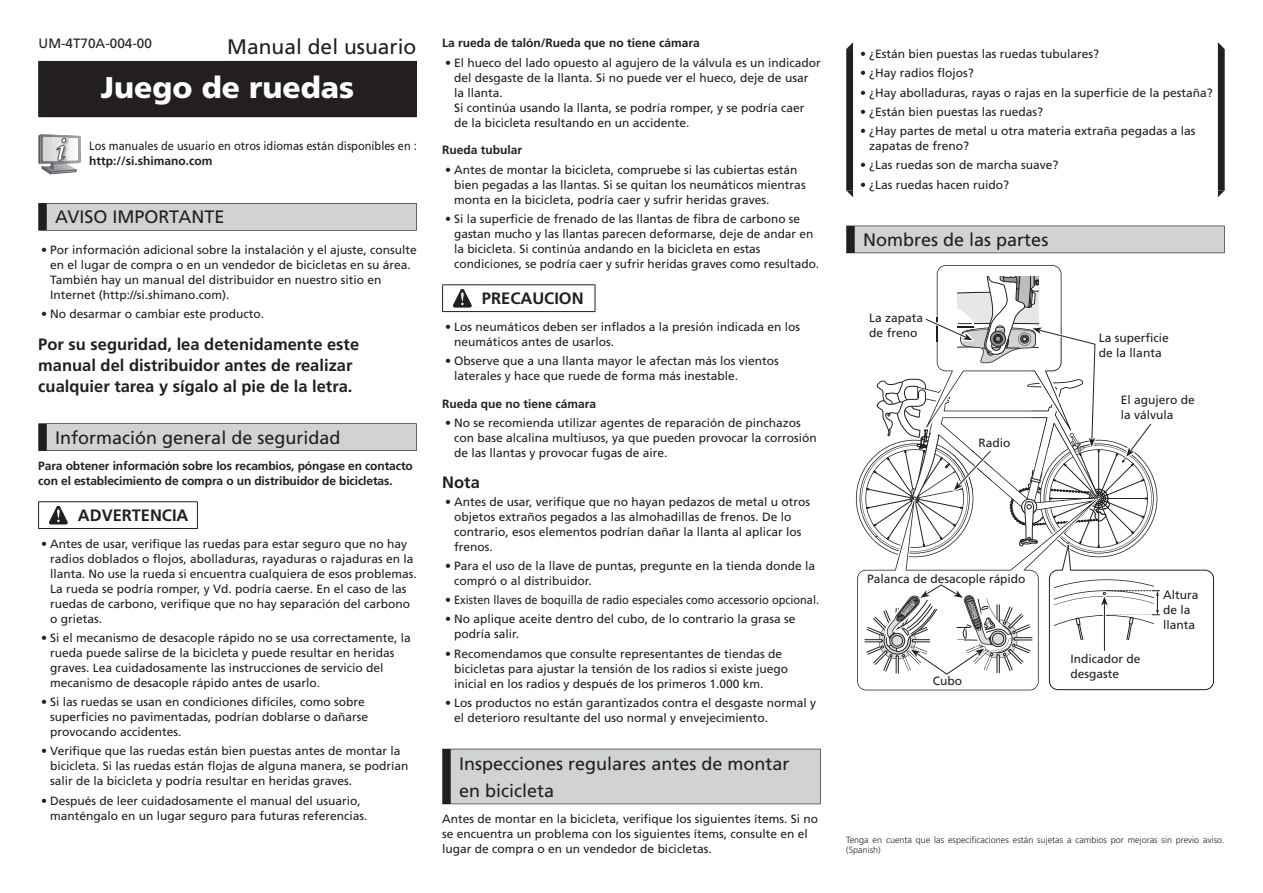
<style>
.page{position:relative;width:1263px;height:893px;background:#fff}
.page>*{position:absolute;margin:0;border:0;box-sizing:border-box;transform-origin:0 0}
.t1{font:900 30px "Frutiger LT Pro";color:#fff}
.t2{font:21px "Frutiger LT Pro";color:#231f20}
.t3{font:18px/27px "Frutiger LT Pro";color:#231f20}
.t4{font:700 16.5px/21px "Frutiger LT Pro";color:#231f20}
.t5{font:13.5px "Frutiger LT Pro";color:#231f20}
.t6{font:12px/15px "Frutiger LT Pro";color:#231f20}
.t7{font:700 12px/15px "Frutiger LT Pro";letter-spacing:-.01em;color:#231f20}
.t8{font:12px "Frutiger LT Pro";color:#231f20;scale:.92 1}
.t9{font:300 9px/10.5px "Frutiger LT Pro";color:#231f20}
.s1{font-weight:300}
</style>
<div class="page">
<div style="left:38px;top:203px;width:379px;height:28px;background:#231f20"></div>
<div style="left:47px;top:204px;width:369px;height:26px;background:#d1d2d4"></div>
<div style="left:38px;top:423px;width:379px;height:28px;background:#231f20"></div>
<div style="left:47px;top:424px;width:369px;height:26px;background:#d1d2d4"></div>
<div style="left:39px;top:61px;width:377px;height:56px;background:#231f20"></div>
<hr style="left:38px;top:61px;width:170px;height:1px;background:#231f20">
<hr style="left:38px;top:62px;width:1px;height:54px;background:#231f20">
<hr style="left:208px;top:61px;width:209px;height:1px;background:#231f20">
<hr style="left:416px;top:62px;width:1px;height:54px;background:#231f20">
<hr style="left:38px;top:116px;width:170px;height:1px;background:#231f20">
<hr style="left:208px;top:116px;width:209px;height:1px;background:#231f20">
<svg style="left:38px;top:134px;width:43px;height:40px"></svg>
<hr style="left:38px;top:501px;width:40px;height:1px;background:#231f20">
<svg style="left:38px;top:502px;width:1px;height:26px"></svg>
<hr style="left:78px;top:501px;width:120px;height:1px;background:#231f20">
<svg style="left:197px;top:502px;width:1px;height:26px"></svg>
<hr style="left:38px;top:528px;width:40px;height:1px;background:#231f20">
<hr style="left:78px;top:528px;width:120px;height:1px;background:#231f20">
<svg style="left:49px;top:506px;width:18px;height:18px"></svg>
<div style="left:442px;top:749px;width:379px;height:55px;background:#231f20"></div>
<div style="left:451px;top:749px;width:369px;height:55px;background:#d1d2d4"></div>
<hr style="left:442px;top:284px;width:40px;height:1px;background:#231f20">
<svg style="left:442px;top:285px;width:1px;height:26px"></svg>
<hr style="left:482px;top:284px;width:113px;height:1px;background:#231f20">
<svg style="left:595px;top:285px;width:1px;height:26px"></svg>
<hr style="left:442px;top:311px;width:40px;height:1px;background:#231f20">
<hr style="left:482px;top:311px;width:113px;height:1px;background:#231f20">
<svg style="left:453px;top:289px;width:18px;height:18px"></svg>
<div style="left:846px;top:226px;width:379px;height:27px;background:#231f20"></div>
<div style="left:855px;top:226px;width:369px;height:27px;background:#d1d2d4"></div>
<svg style="left:846px;top:49px;width:379px;height:141px"></svg>
<svg style="left:846px;top:42px;width:7px;height:7px"></svg>
<svg style="left:1218px;top:42px;width:7px;height:7px"></svg>
<svg style="left:846px;top:190px;width:7px;height:7px"></svg>
<svg style="left:1218px;top:190px;width:7px;height:7px"></svg>
<svg style="left:856px;top:265px;width:358px;height:426px"></svg>
<p class="t5" style="left:39px;top:36px;width:115px">UM-4T70A-004-00</p>
<h2 class="t2" style="left:227px;top:34px;width:191px">Manual del usuario</h2>
<h1 class="t1" style="left:101px;top:69px;width:255px">Juego de ruedas</h1>
<p class="t8" style="left:89px;top:139px;width:358px">Los manuales de usuario en otros idiomas están disponibles en :</p>
<p class="t7" style="left:89px;top:153px;width:125px">http://si.shimano.com</p>
<h3 class="t3" style="left:55px;top:204px;width:171px">AVISO IMPORTANTE</h3>
<p class="t6" style="left:50px;top:242px;width:368px;text-indent:-9px"><span class="s1">•</span> Por información adicional sobre la instalación y el ajuste, consulte en el lugar de compra o en un vendedor de bicicletas en su área.<br>También hay un manual del distribuidor en nuestro sitio en Internet (http://si.shimano.com).</p>
<p class="t6" style="left:41px;top:306px;width:224px"><span class="s1">•</span> No desarmar o cambiar este producto.</p>
<h3 class="t4" style="left:38px;top:333px;width:322px">Por su seguridad, lea detenidamente este manual del distribuidor antes de realizar cualquier tarea y sígalo al pie de la letra.</h3>
<h3 class="t3" style="left:55px;top:424px;width:287px">Información general de seguridad</h3>
<p class="t7" style="left:38px;top:458px;width:376px">Para obtener información sobre los recambios, póngase en contacto con el establecimiento de compra o un distribuidor de bicicletas.</p>
<h3 class="t4" style="left:78px;top:505px;width:112px">ADVERTENCIA</h3>
<p class="t6" style="left:50px;top:536px;width:368px;text-indent:-9px">• Antes de usar, verifique las ruedas para estar seguro que no hay radios doblados o flojos, abolladuras, rayaduras o rajaduras en la llanta. No use la rueda si encuentra cualquiera de esos problemas.<br>La rueda se podría romper, y Vd. podría caerse. En el caso de las ruedas de carbono, verifique que no hay separación del carbono o grietas.</p>
<p class="t6" style="left:50px;top:630px;width:362px;text-indent:-9px"><span class="s1">•</span> Si el mecanismo de desacople rápido no se usa correctamente, la rueda puede salirse de la bicicleta y puede resultar en heridas graves. Lea cuidadosamente las instrucciones de servicio del mecanismo de desacople rápido antes de usarlo.</p>
<p class="t6" style="left:50px;top:694px;width:320px;text-indent:-9px"><span class="s1">•</span> Si las ruedas se usan en condiciones difíciles, como sobre superficies no pavimentadas, podrían doblarse o dañarse provocando accidentes.</p>
<p class="t6" style="left:50px;top:744px;width:360px;text-indent:-9px">• Verifique que las ruedas están bien puestas antes de montar la bicicleta. Si las ruedas están flojas de alguna manera, se podrían salir de la bicicleta y podría resultar en heridas graves.</p>
<p class="t6" style="left:50px;top:793px;width:319px;text-indent:-9px"><span class="s1">•</span> Después de leer cuidadosamente el manual del usuario, manténgalo en un lugar seguro para futuras referencias.</p>
<p class="t7" style="left:442px;top:36px;width:259px">La rueda de talón/Rueda que no tiene cámara</p>
<p class="t6" style="left:454px;top:55px;width:368px;text-indent:-9px">• El hueco del lado opuesto al agujero de la válvula es un indicador del desgaste de la llanta. Si no puede ver el hueco, deje de usar la llanta.<br>Si continúa usando la llanta, se podría romper, y se podría caer de la bicicleta resultando en un accidente.</p>
<p class="t7" style="left:442px;top:143px;width:82px">Rueda tubular</p>
<p class="t6" style="left:454px;top:162px;width:353px;text-indent:-9px"><span class="s1">•</span> Antes de montar la bicicleta, compruebe si las cubiertas están bien pegadas a las llantas. Si se quitan los neumáticos mientras monta en la bicicleta, podría caer y sufrir heridas graves.</p>
<p class="t6" style="left:454px;top:211px;width:367px;text-indent:-9px"><span class="s1">•</span> Si la superficie de frenado de las llantas de fibra de carbono se gastan mucho y las llantas parecen deformarse, deje de andar en la bicicleta. Si continúa andando en la bicicleta en estas condiciones, se podría caer y sufrir heridas graves como resultado.</p>
<h3 class="t4" style="left:482px;top:288px;width:103px">PRECAUCION</h3>
<p class="t6" style="left:454px;top:319px;width:348px;text-indent:-9px"><span class="s1">•</span> Los neumáticos deben ser inflados a la presión indicada en los neumáticos antes de usarlos.</p>
<p class="t6" style="left:454px;top:353px;width:326px;text-indent:-9px"><span class="s1">•</span> Observe que a una llanta mayor le afectan más los vientos laterales y hace que ruede de forma más inestable.</p>
<p class="t7" style="left:442px;top:396px;width:156px">Rueda que no tiene cámara</p>
<p class="t6" style="left:454px;top:415px;width:364px;text-indent:-9px"><span class="s1">•</span> No se recomienda utilizar agentes de reparación de pinchazos con base alcalina multiusos, ya que pueden provocar la corrosión de las llantas y provocar fugas de aire.</p>
<h3 class="t4" style="left:442px;top:472px;width:39px">Nota</h3>
<p class="t6" style="left:454px;top:494px;width:358px;text-indent:-9px"><span class="s1">•</span> Antes de usar, verifique que no hayan pedazos de metal u otros objetos extraños pegados a las almohadillas de frenos. De lo contrario, esos elementos podrían dañar la llanta al aplicar los frenos.</p>
<p class="t6" style="left:454px;top:558px;width:362px;text-indent:-9px"><span class="s1">•</span> Para el uso de la llave de puntas, pregunte en la tienda donde la compró o al distribuidor.</p>
<p class="t8" style="left:445px;top:593px;width:408px"><span class="s1">•</span> Existen llaves de boquilla de radio especiales como accessorio opcional.</p>
<p class="t6" style="left:454px;top:612px;width:343px;text-indent:-9px"><span class="s1">•</span> No aplique aceite dentro del cubo, de lo contrario la grasa se podría salir.</p>
<p class="t6" style="left:454px;top:646px;width:336px;text-indent:-9px"><span class="s1">•</span> Recomendamos que consulte representantes de tiendas de bicicletas para ajustar la tensión de los radios si existe juego inicial en los radios y después de los primeros 1.000 km.</p>
<p class="t6" style="left:454px;top:695px;width:364px;text-indent:-9px"><span class="s1">•</span> Los productos no están garantizados contra el desgaste normal y el deterioro resultante del uso normal y envejecimiento.</p>
<h3 class="t3" style="left:459px;top:750px;width:332px">Inspecciones regulares antes de montar en bicicleta</h3>
<p class="t6" style="left:442px;top:811px;width:377px">Antes de montar en la bicicleta, verifique los siguientes ítems. Si no se encuentra un problema con los siguientes ítems, consulte en el lugar de compra o en un vendedor de bicicletas.</p>
<p class="t6" style="left:860px;top:46px;width:241px"><span class="s1">•</span> ¿Están bien puestas las ruedas tubulares?</p>
<p class="t6" style="left:860px;top:66px;width:115px"><span class="s1">•</span> ¿Hay radios flojos?</p>
<p class="t6" style="left:860px;top:85px;width:354px"><span class="s1">•</span> ¿Hay abolladuras, rayas o rajas en la superficie de la pestaña?</p>
<p class="t6" style="left:860px;top:104px;width:185px"><span class="s1">•</span> ¿Están bien puestas las ruedas?</p>
<p class="t6" style="left:869px;top:123px;width:328px;text-indent:-9px"><span class="s1">•</span> ¿Hay partes de metal u otra materia extraña pegadas a las zapatas de freno?</p>
<p class="t6" style="left:860px;top:158px;width:200px"><span class="s1">•</span> ¿Las ruedas son de marcha suave?</p>
<p class="t6" style="left:860px;top:177px;width:150px"><span class="s1">•</span> ¿Las ruedas hacen ruido?</p>
<h3 class="t3" style="left:863px;top:226px;width:187px">Nombres de las partes</h3>
<p class="t6" style="left:869px;top:311px;width:55px">La zapata de freno</p>
<p class="t6" style="left:978px;top:435px;width:34px">Radio</p>
<p class="t6" style="left:1099px;top:330px;width:72px">La superficie de la llanta</p>
<p class="t6" style="left:1121px;top:393px;width:75px">El agujero de la válvula</p>
<p class="t6" style="left:867px;top:571px;width:160px">Palanca de desacople rápido</p>
<p class="t6" style="left:933px;top:673px;width:31px">Cubo</p>
<p class="t6" style="left:1070px;top:651px;width:72px">Indicador de desgaste</p>
<p class="t6" style="left:1163px;top:588px;width:37px">Altura de la llanta</p>
<p class="t9" style="left:846px;top:834px;width:380px">Tenga en cuenta que las especificaciones están sujetas a cambios por mejoras sin previo aviso. (Spanish)</p>
</div>
